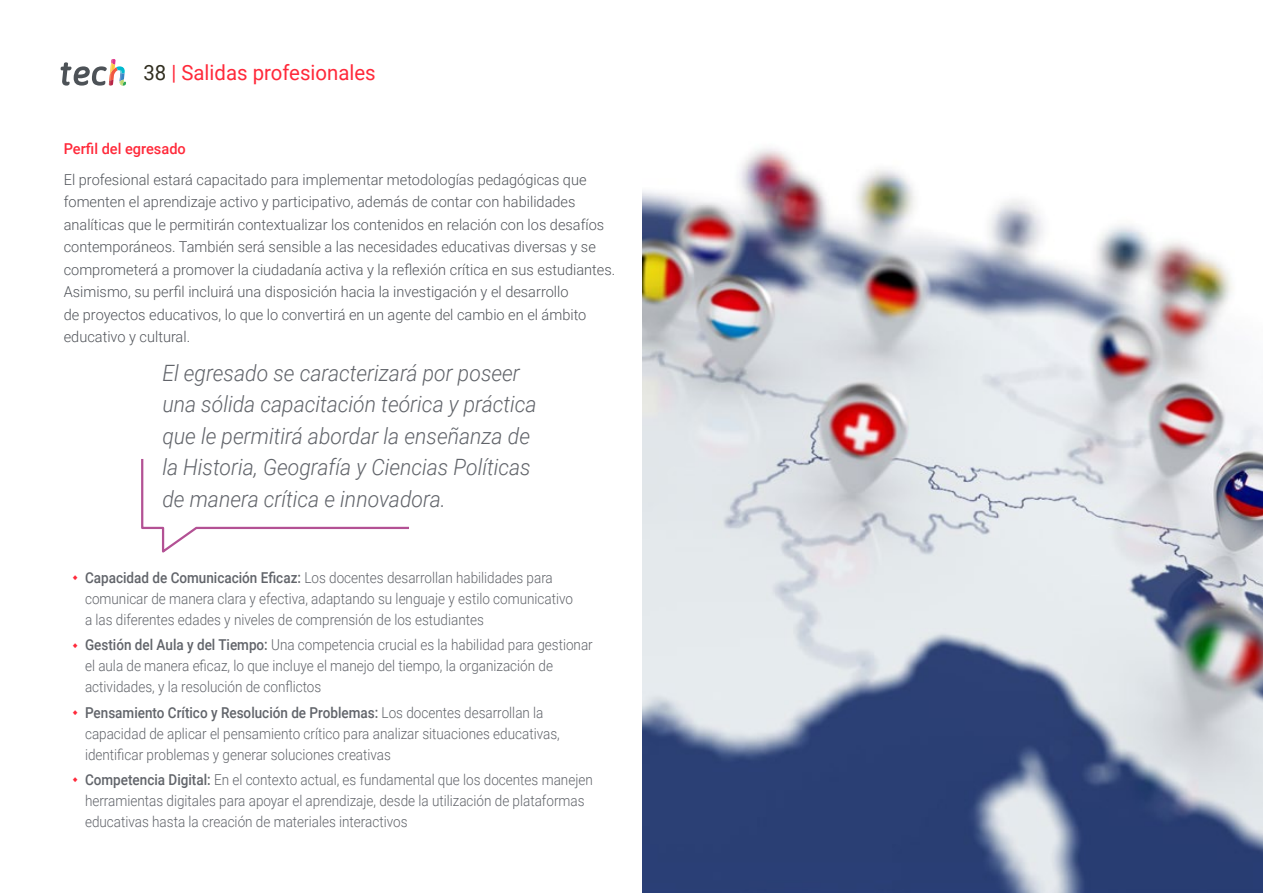
<style>
.page{position:relative;width:1263px;height:893px;background:#fff}
.page>*{position:absolute;margin:0;border:0;box-sizing:border-box;transform-origin:0 0}
.t1{font:italic 300 22.5px/31.5px "Roboto";color:#61646a;scale:.94 1}
.t2{font:21px "Roboto";color:#ff293a}
.t3{font:300 15px/21px "Roboto";color:#61646a;scale:.9 1}
.t4{font:300 15px/22.5px "Roboto";color:#52555b}
.t5{font:500 15px "Roboto";color:#ff293a}
.s1{color:#312e20}
.s2{font-weight:500}
</style>
<div class="page">
<img style="left:642px;top:148px;width:621px;height:745px">
<svg style="left:141px;top:459px;width:268px;height:94px"></svg>
<svg style="left:61px;top:59px;width:65px;height:27px"></svg>
<h2 class="t2" style="left:144px;top:57px;width:234px"><span class="s1">38</span> | Salidas profesionales</h2>
<p class="t5" style="left:64px;top:138px;width:124px">Perfil del egresado</p>
<p class="t4" style="left:64px;top:168px;width:553px">El profesional estará capacitado para implementar metodologías pedagógicas que fomenten el aprendizaje activo y participativo, además de contar con habilidades analíticas que le permitirán contextualizar los contenidos en relación con los desafíos contemporáneos. También será sensible a las necesidades educativas diversas y se comprometerá a promover la ciudadanía activa y la reflexión crítica en sus estudiantes.<br>Asimismo, su perfil incluirá una disposición hacia la investigación y el desarrollo<br>de proyectos educativos, lo que lo convertirá en un agente del cambio en el ámbito educativo y cultural.</p>
<h1 class="t1" style="left:162px;top:356px;width:400px">El egresado se caracterizará por poseer una sólida capacitación teórica y práctica que le permitirá abordar la enseñanza de la Historia, Geografía y Ciencias Políticas de manera crítica e innovadora.</h1>
<p class="t3" style="left:85px;top:567px;width:544px"><span class="s2">Capacidad de Comunicación Eficaz:</span> Los docentes desarrollan habilidades para comunicar de manera clara y efectiva, adaptando su lenguaje y estilo comunicativo a las diferentes edades y niveles de comprensión de los estudiantes</p>
<p class="t3" style="left:85px;top:634px;width:566px"><span class="s2">Gestión del Aula y del Tiempo:</span> Una competencia crucial es la habilidad para gestionar el aula de manera eficaz, lo que incluye el manejo del tiempo, la organización de actividades, y la resolución de conflictos</p>
<p class="t3" style="left:85px;top:701px;width:529px"><span class="s2">Pensamiento Crítico y Resolución de Problemas:</span> Los docentes desarrollan la capacidad de aplicar el pensamiento crítico para analizar situaciones educativas, identificar problemas y generar soluciones creativas</p>
<p class="t3" style="left:85px;top:768px;width:566px"><span class="s2">Competencia Digital:</span> En el contexto actual, es fundamental que los docentes manejen herramientas digitales para apoyar el aprendizaje, desde la utilización de plataformas educativas hasta la creación de materiales interactivos</p>
</div>
